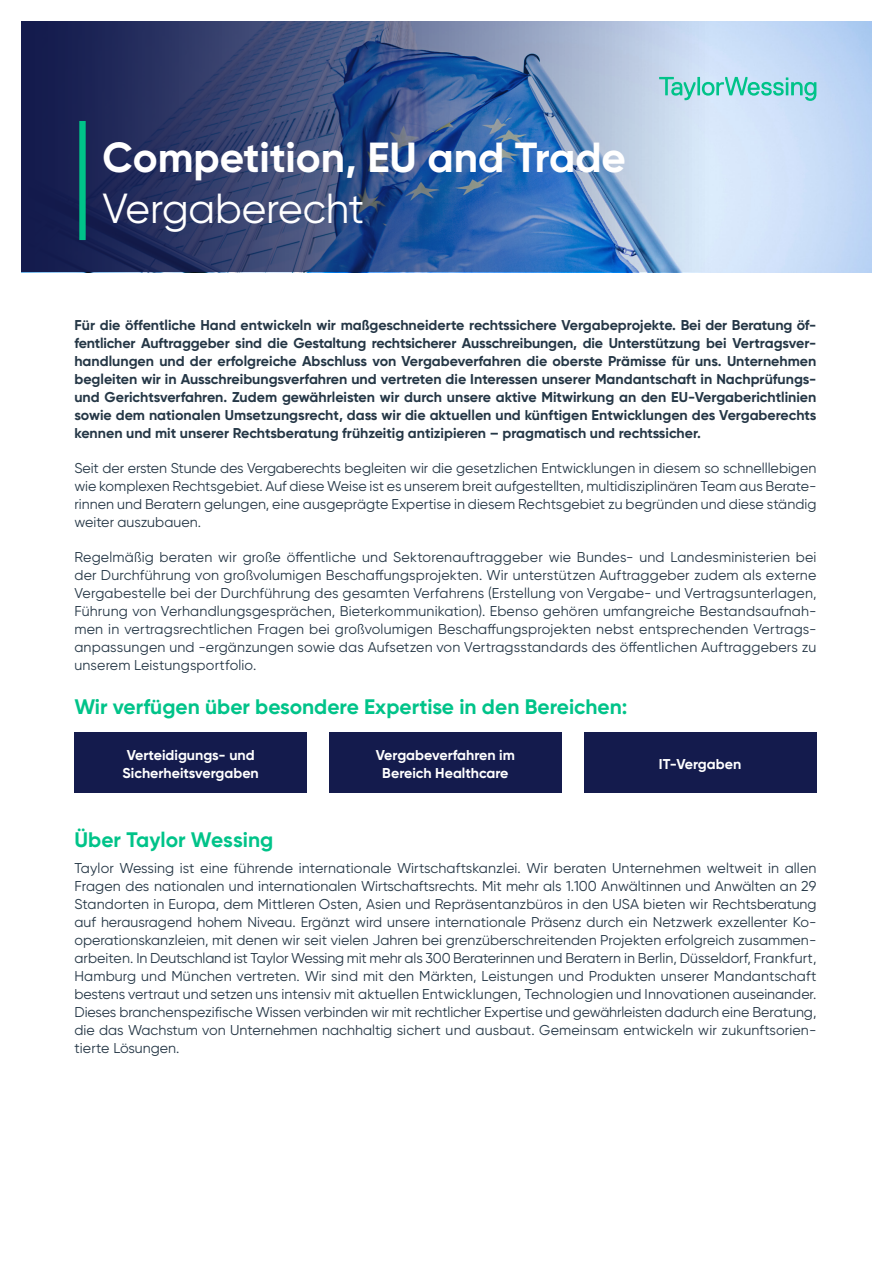
<style>
.page{position:relative;width:893px;height:1263px;background:#fff}
.page>*{position:absolute;margin:0;border:0;box-sizing:border-box;transform-origin:0 0}
.t1{font:700 42px "Gilroy";color:#fff}
.t2{font:42px "Gilroy";letter-spacing:-.005em;color:#fff}
.t3{font:700 21px "Gilroy";color:#00c389}
.t4{font:14.25px/18px "Gilroy";letter-spacing:.005em;color:#253746;text-align:justify}
.t5{font:700 14.25px/18px "Gilroy";color:#253746;text-align:justify}
.t6{font:700 14.25px/18px "Gilroy";color:#fff}
</style>
<div class="page">
<div style="left:74px;top:733px;width:233px;height:60px;background:#141b4d"></div>
<div style="left:329px;top:733px;width:233px;height:60px;background:#141b4d"></div>
<div style="left:584px;top:733px;width:232px;height:60px;background:#141b4d"></div>
<img style="left:21px;top:21px;width:851px;height:251px">
<svg style="left:659px;top:67px;width:157px;height:34px;background:#a3d9e0"></svg>
<div style="left:79px;top:121px;width:7px;height:119px;background:#00c389"></div>
<h1 class="t1" style="left:102px;top:131px;width:525px">Competition, EU and Trade</h1>
<h1 class="t2" style="left:102px;top:182px;width:263px">Vergaberecht</h1>
<p class="t5" style="left:74px;top:316px;width:743px">Für die öffentliche Hand entwickeln wir maßgeschneiderte rechtssichere Vergabeprojekte. Bei der Beratung öf&shy;fentlicher Auftraggeber sind die Gestaltung rechtsicherer Ausschreibungen, die Unterstützung bei Vertragsver&shy;handlungen und der erfolgreiche Abschluss von Vergabeverfahren die oberste Prämisse für uns. Unternehmen begleiten wir in Ausschreibungsverfahren und vertreten die Interessen unserer Mandantschaft in Nachprüfungs&shy;und Gerichtsverfahren. Zudem gewährleisten wir durch unsere aktive Mitwirkung an den EU-Vergaberichtlinien sowie dem nationalen Umsetzungsrecht, dass wir die aktuellen und künftigen Entwicklungen des Vergaberechts kennen und mit unserer Rechtsberatung frühzeitig antizipieren – pragmatisch und rechtssicher.</p>
<p class="t4" style="left:74px;top:459px;width:744px">Seit der ersten Stunde des Vergaberechts begleiten wir die gesetzlichen Entwicklungen in diesem so schnelllebigen wie komplexen Rechtsgebiet. Auf diese Weise ist es unserem breit aufgestellten, multidisziplinären Team aus Berate&shy;rinnen und Beratern gelungen, eine ausgeprägte Expertise in diesem Rechtsgebiet zu begründen und diese ständig weiter auszubauen.</p>
<p class="t4" style="left:74px;top:548px;width:744px">Regelmäßig beraten wir große öffentliche und Sektorenauftraggeber wie Bundes- und Landesministerien bei der Durchführung von großvolumigen Beschaffungsprojekten. Wir unterstützen Auftraggeber zudem als externe Vergabestelle bei der Durchführung des gesamten Verfahrens (Erstellung von Vergabe- und Vertragsunterlagen, Führung von Verhandlungsgesprächen, Bieterkommunikation). Ebenso gehören umfangreiche Bestandsaufnah&shy;men in vertragsrechtlichen Fragen bei großvolumigen Beschaffungsprojekten nebst entsprechenden Vertrags&shy;anpassungen und -ergänzungen sowie das Aufsetzen von Vertragsstandards des öffentlichen Auftraggebers zu unserem Leistungsportfolio.</p>
<h2 class="t3" style="left:74px;top:694px;width:555px">Wir verfügen über besondere Expertise in den Bereichen:</h2>
<p class="t6" style="left:123px;top:745px;width:138px">Verteidigungs- und<br>Sicherheitsvergaben</p>
<p class="t6" style="left:376px;top:745px;width:140px;text-align:center">Vergabeverfahren im<br>Bereich Healthcare</p>
<p class="t6" style="left:659px;top:754px;width:84px">IT-Vergaben</p>
<h2 class="t3" style="left:74px;top:826px;width:201px">Über Taylor Wessing</h2>
<p class="t4" style="left:74px;top:859px;width:744px">Taylor Wessing ist eine führende internationale Wirtschaftskanzlei. Wir beraten Unternehmen weltweit in allen Fragen des nationalen und internationalen Wirtschaftsrechts. Mit mehr als 1.100 Anwältinnen und Anwälten an 29<br>Standorten in Europa, dem Mittleren Osten, Asien und Repräsentanzbüros in den USA bieten wir Rechtsberatung auf herausragend hohem Niveau. Ergänzt wird unsere internationale Präsenz durch ein Netzwerk exzellenter Ko&shy;operationskanzleien, mit denen wir seit vielen Jahren bei grenzüberschreitenden Projekten erfolgreich zusammen&shy;arbeiten. In Deutschland ist Taylor Wessing mit mehr als 300 Beraterinnen und Beratern in Berlin, Düsseldorf, Frankfurt, Hamburg und München vertreten. Wir sind mit den Märkten, Leistungen und Produkten unserer Mandantschaft bestens vertraut und setzen uns intensiv mit aktuellen Entwicklungen, Technologien und Innovationen auseinander.<br>Dieses branchenspezifische Wissen verbinden wir mit rechtlicher Expertise und gewährleisten dadurch eine Beratung, die das Wachstum von Unternehmen nachhaltig sichert und ausbaut. Gemeinsam entwickeln wir zukunftsorien&shy;tierte Lösungen.</p>
</div>
